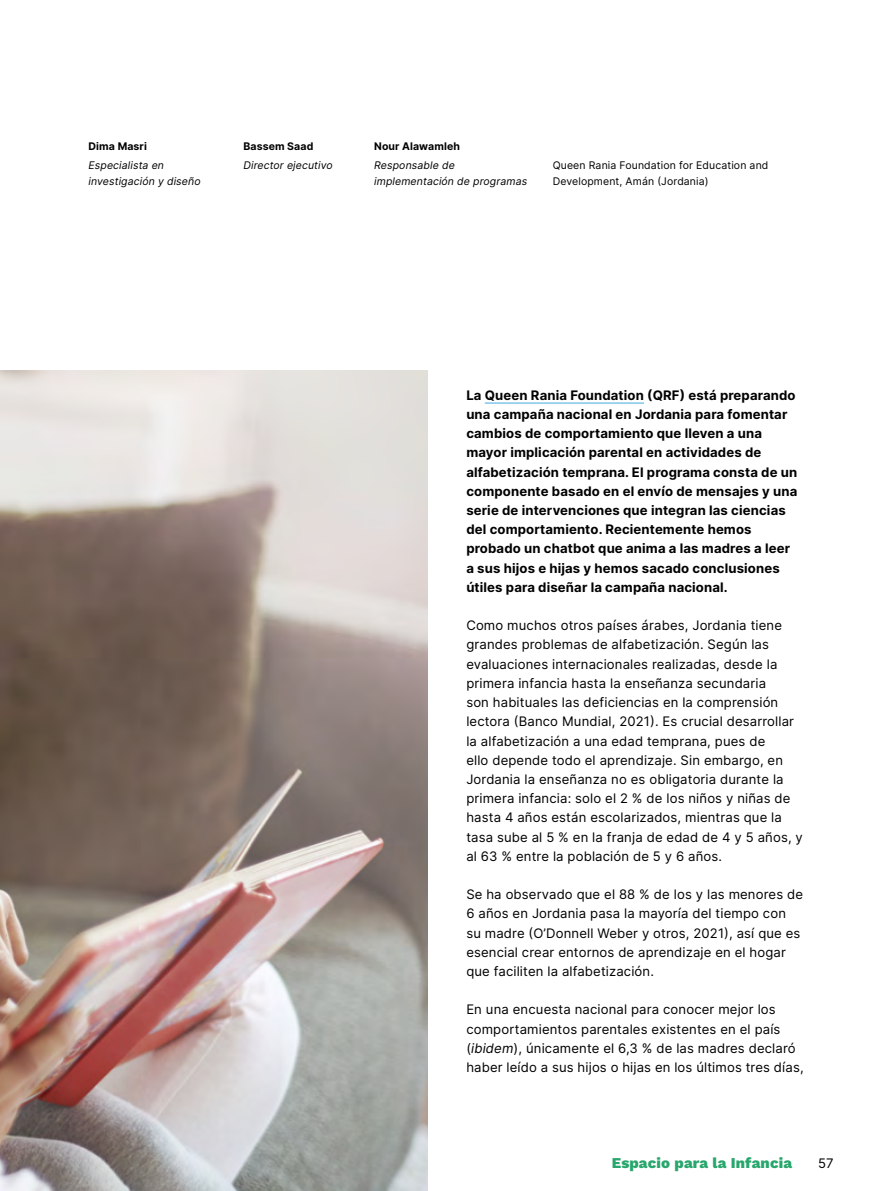
<style>
.page{position:relative;width:893px;height:1191px;background:#fff}
.page>*{position:absolute;margin:0;border:0;box-sizing:border-box;transform-origin:0 0}
.t1{font:800 15px "Work Sans";letter-spacing:.01em;color:#28a66c}
.t2{font:13.2px/19.2px "Inter";letter-spacing:.01em;color:#000}
.t3{font:700 13.2px/19.2px "Inter";letter-spacing:.01em;color:#000}
.t4{font:italic 10.5px/16.2px "Inter";letter-spacing:.01em;color:#000}
.t5{font:10.5px/16.2px "Inter";letter-spacing:.01em;color:#000}
.t6{font:700 10.5px "Inter";letter-spacing:.01em;color:#000}
.s1{font-style:italic}
</style>
<div class="page">
<img style="left:0;top:370px;width:428px;height:821px">
<hr style="left:485px;top:403px;width:159px;height:1px;background:#41a9df">
<p class="t6" style="left:89px;top:138px;width:60px">Dima Masri</p>
<p class="t4" style="left:89px;top:157px;width:114px">Especialista en investigación y diseño</p>
<p class="t6" style="left:243px;top:138px;width:71px">Bassem Saad</p>
<p class="t4" style="left:243px;top:157px;width:91px">Director ejecutivo</p>
<p class="t6" style="left:374px;top:138px;width:87px">Nour Alawamleh</p>
<p class="t4" style="left:374px;top:157px;width:155px">Responsable de implementación de programas</p>
<p class="t5" style="left:553px;top:157px;width:217px">Queen Rania Foundation for Education and<br>Development, Amán (Jordania)</p>
<p class="t3" style="left:466px;top:385px;width:332px">La Queen Rania Foundation (QRF) está preparando una campaña nacional en Jordania para fomentar cambios de comportamiento que lleven a una mayor implicación parental en actividades de alfabetización temprana. El programa consta de un componente basado en el envío de mensajes y una serie de intervenciones que integran las ciencias del comportamiento. Recientemente hemos probado un chatbot que anima a las madres a leer a sus hijos e hijas y hemos sacado conclusiones útiles para diseñar la campaña nacional.</p>
<p class="t2" style="left:466px;top:615px;width:338px">Como muchos otros países árabes, Jordania tiene grandes problemas de alfabetización. Según las evaluaciones internacionales realizadas, desde la primera infancia hasta la enseñanza secundaria<br>son habituales las deficiencias en la comprensión lectora (Banco Mundial, 2021). Es crucial desarrollar la alfabetización a una edad temprana, pues de<br>ello depende todo el aprendizaje. Sin embargo, en Jordania la enseñanza no es obligatoria durante la primera infancia: solo el 2 % de los niños y niñas de hasta 4 años están escolarizados, mientras que la tasa sube al 5 % en la franja de edad de 4 y 5 años, y al 63 % entre la población de 5 y 6 años.</p>
<p class="t2" style="left:466px;top:884px;width:338px">Se ha observado que el 88 % de los y las menores de 6 años en Jordania pasa la mayoría del tiempo con su madre (O’Donnell Weber y otros, 2021), así que es esencial crear entornos de aprendizaje en el hogar que faciliten la alfabetización.</p>
<p class="t2" style="left:466px;top:999px;width:339px">En una encuesta nacional para conocer mejor los comportamientos parentales existentes en el país (<span class="s1">ibidem</span>), únicamente el 6,3 % de las madres declaró haber leído a sus hijos o hijas en los últimos tres días,</p>
<p class="t1" style="left:612px;top:1154px;width:182px">Espacio para la Infancia</p>
<p class="t2" style="left:818px;top:1153px;width:17px">57</p>
</div>
